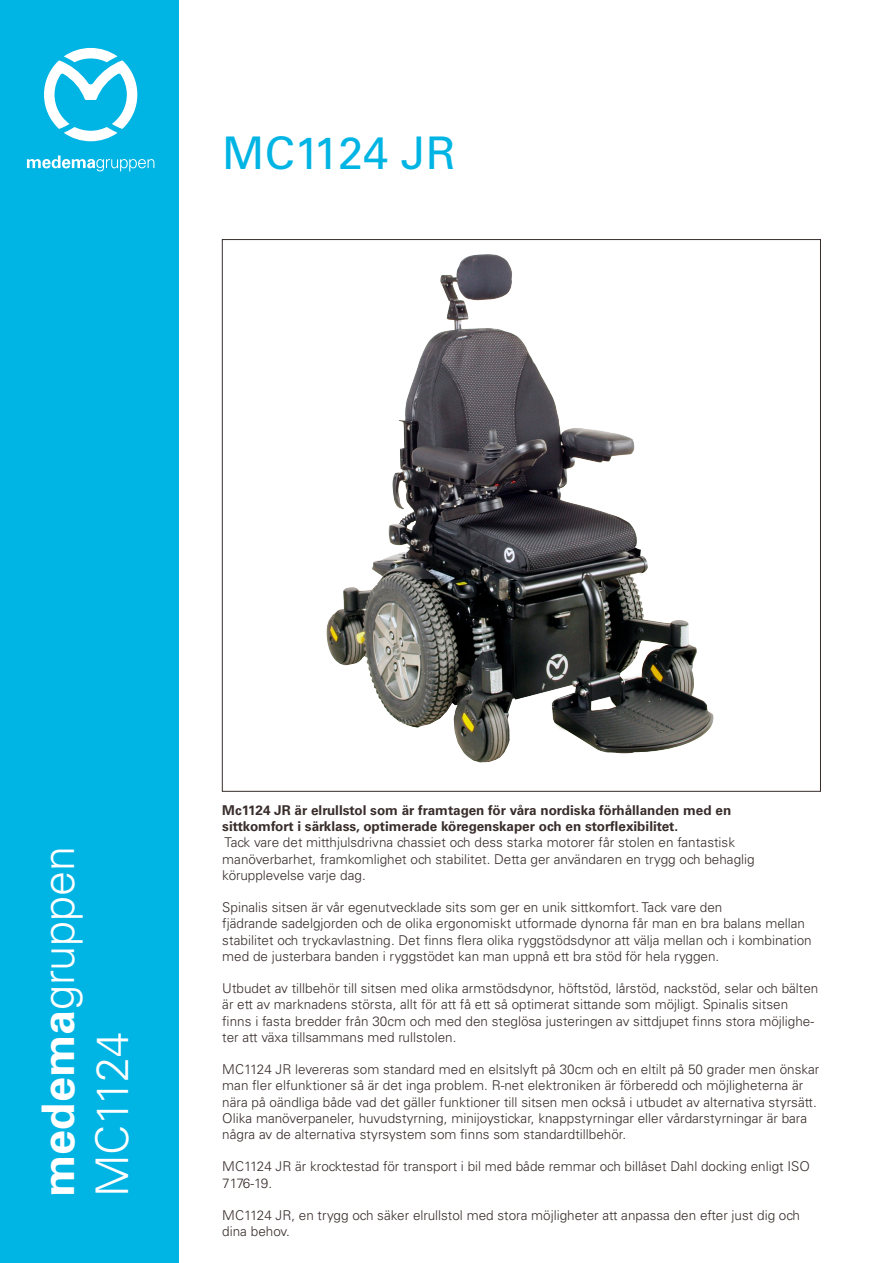
<style>
.page{position:relative;width:893px;height:1263px;background:#fff}
.page>*{position:absolute;margin:0;border:0;box-sizing:border-box;transform-origin:0 0}
.t1{font:300 45px "Univers LT Std";color:#fff}
.t2{font:45px "Univers LT Std";color:#00b4e3}
.t3{font:300 13.5px/16.2px "Univers LT Std";color:#382d2b}
.s1{font-weight:700}
</style>
<div class="page">
<img style="left:326px;top:254px;width:388px;height:509px">
<div style="left:0;top:0;width:179px;height:1263px;background:#00b4e3"></div>
<svg style="left:44px;top:48px;width:93px;height:93px"></svg>
<svg style="left:27px;top:155px;width:127px;height:16px"></svg>
<p class="t2" style="left:222px;top:126px;width:235px">MC1124 JR</p>
<p class="t1" style="left:31px;top:1197px;width:353px;rotate:-90deg"><span class="s1">medema</span>gruppen</p>
<p class="t1" style="left:85px;top:1197px;width:167px;rotate:-90deg">MC1124</p>
<p class="t3" style="left:222px;top:802px;width:534px"><span class="s1">Mc1124 JR är elrullstol som är framtagen för våra nordiska förhållanden med en sittkomfort i särklass, optimerade köregenskaper och en storflexibilitet.<br></span>Tack vare det mitthjulsdrivna chassiet och dess starka motorer får stolen en fantastisk manöverbarhet, framkomlighet och stabilitet. Detta ger användaren en trygg och behaglig körupplevelse varje dag.</p>
<p class="t3" style="left:222px;top:899px;width:591px">Spinalis sitsen är vår egenutvecklade sits som ger en unik sittkomfort. Tack vare den<br>fjädrande sadelgjorden och de olika ergonomiskt utformade dynorna får man en bra balans mellan stabilitet och tryckavlastning. Det finns flera olika ryggstödsdynor att välja mellan och i kombination med de justerbara banden i ryggstödet kan man uppnå ett bra stöd för hela ryggen.</p>
<p class="t3" style="left:222px;top:980px;width:598px">Utbudet av tillbehör till sitsen med olika armstödsdynor, höftstöd, lårstöd, nackstöd, selar och bälten är ett av marknadens största, allt för att få ett så optimerat sittande som möjligt. Spinalis sitsen finns i fasta bredder från 30cm och med den steglösa justeringen av sittdjupet finns stora möjlighe&shy;ter att växa tillsammans med rullstolen.</p>
<p class="t3" style="left:222px;top:1061px;width:599px">MC1124 JR levereras som standard med en elsitslyft på 30cm och en eltilt på 50 grader men önskar man fler elfunktioner så är det inga problem. R-net elektroniken är förberedd och möjligheterna är nära på oändliga både vad det gäller funktioner till sitsen men också i utbudet av alternativa styrsätt.<br>Olika manöverpaneler, huvudstyrning, minijoystickar, knappstyrningar eller vårdarstyrningar är bara några av de alternativa styrsystem som finns som standardtillbehör.</p>
<p class="t3" style="left:222px;top:1158px;width:589px">MC1124 JR är krocktestad för transport i bil med både remmar och billåset Dahl docking enligt ISO<br>7176-19.</p>
<p class="t3" style="left:222px;top:1207px;width:579px">MC1124 JR, en trygg och säker elrullstol med stora möjligheter att anpassa den efter just dig och dina behov.</p>
</div>
